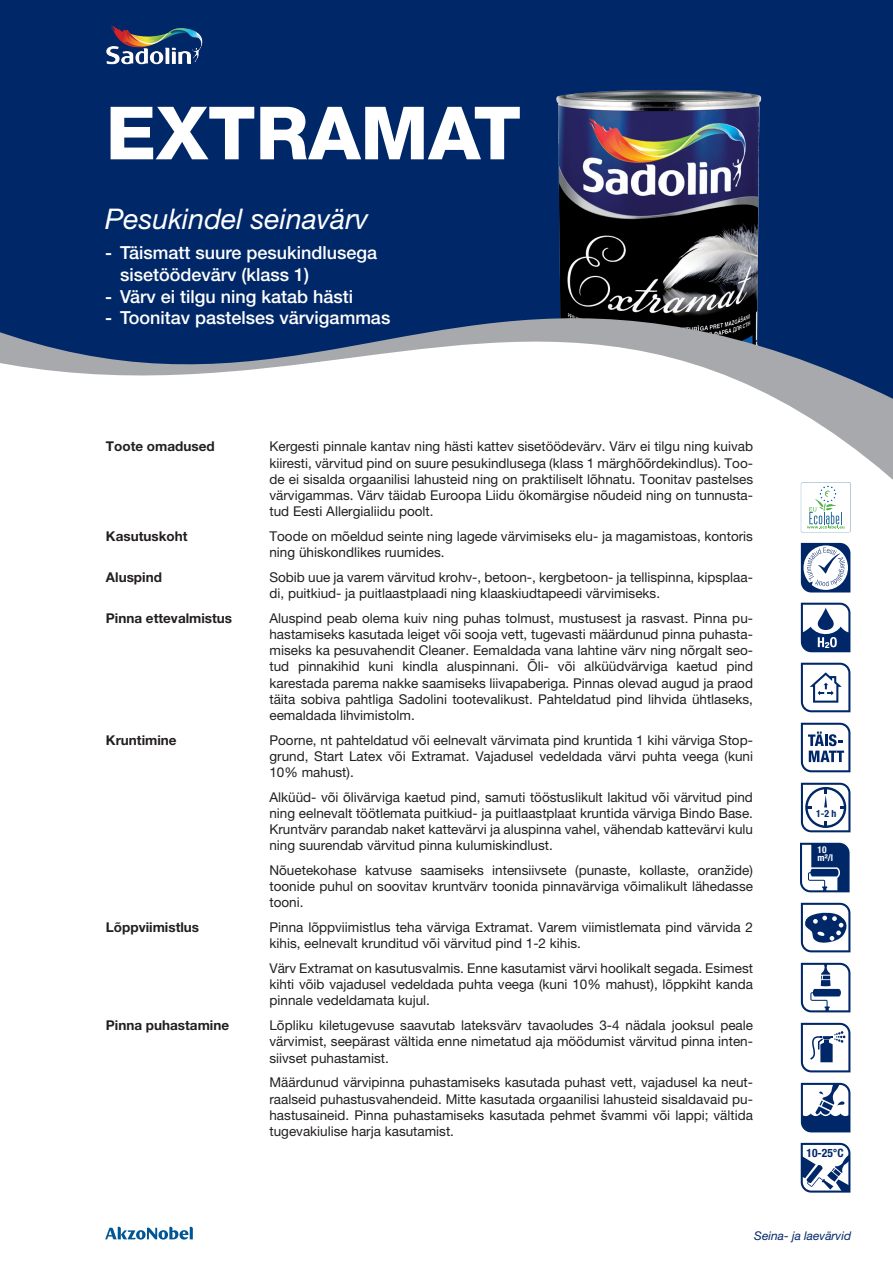
<style>
.page{position:relative;width:893px;height:1263px;background:#fff}
.page>*{position:absolute;margin:0;border:0;box-sizing:border-box;transform-origin:0 0}
.t1{font:800 73.5px "Helvetica Neue LT Pro";color:#fff}
.t2{font:italic 28.5px "Helvetica Neue LT Pro";color:#fff}
.t3{font:500 18px/21.6px "Helvetica Neue LT Pro";color:#fff}
.t4{font:13.5px/16.2px "Helvetica Neue LT Pro";color:#231f20;text-align:justify}
.t5{font:700 13.5px "Helvetica Neue LT Pro";color:#231f20}
.t6{font:italic 12px "Helvetica Neue LT Pro";color:#002868}
.t7{font:700 condensed 11.55px "Helvetica Neue LT Pro";color:#002868}
.t8{font:700 condensed 9.9px "Helvetica Neue LT Pro";color:#002868}
.t9{font:700 condensed 9.45px/8.2px "Helvetica Neue LT Pro";color:#fff}
</style>
<div class="page">
<svg style="left:105px;top:1227px;width:88px;height:12px"></svg>
<svg style="left:0;top:0;width:893px;height:504px;fill:#002868"></svg>
<svg style="left:801px;top:483px;width:49px;height:49px"></svg>
<svg style="left:801px;top:1083px;width:49px;height:49px"></svg>
<svg style="left:801px;top:1023px;width:49px;height:49px"></svg>
<svg style="left:801px;top:963px;width:49px;height:49px"></svg>
<svg style="left:801px;top:783px;width:49px;height:49px"></svg>
<svg style="left:800px;top:843px;width:50px;height:49px"></svg>
<svg style="left:801px;top:663px;width:49px;height:49px"></svg>
<svg style="left:801px;top:603px;width:49px;height:49px"></svg>
<svg style="left:801px;top:1143px;width:49px;height:49px"></svg>
<svg style="left:801px;top:903px;width:49px;height:49px"></svg>
<img style="left:106px;top:26px;width:98px;height:38px">
<svg style="left:801px;top:723px;width:49px;height:49px"></svg>
<svg style="left:801px;top:543px;width:49px;height:49px"></svg>
<h1 class="t1" style="left:106px;top:89px;width:417px">EXTRAMAT</h1>
<h2 class="t2" style="left:105px;top:202px;width:265px">Pesukindel seinavärv</h2>
<h3 class="t3" style="left:120px;top:242px;width:258px;text-indent:-15px">- Täismatt suure pesukindlusega sisetöödevärv (klass 1)</h3>
<h3 class="t3" style="left:105px;top:285px;width:250px">- Värv ei tilgu ning katab hästi</h3>
<h3 class="t3" style="left:105px;top:307px;width:287px">- Toonitav pastelses värvigammas</h3>
<p class="t5" style="left:106px;top:438px;width:110px">Toote omadused</p>
<p class="t4" style="left:269px;top:438px;width:485px">Kergesti pinnale kantav ning hästi kattev sisetöödevärv. Värv ei tilgu ning kuivab kiiresti, värvitud pind on suure pesukindlusega (klass 1 märghõõrdekindlus). Too&shy;de ei sisalda orgaanilisi lahusteid ning on praktiliselt lõhnatu. Toonitav pastelses värvigammas. Värv täidab Euroopa Liidu ökomärgise nõudeid ning on tunnusta&shy;tud Eesti Allergialiidu poolt.</p>
<p class="t5" style="left:106px;top:528px;width:83px">Kasutuskoht</p>
<p class="t4" style="left:269px;top:528px;width:485px">Toode on mõeldud seinte ning lagede värvimiseks elu- ja magamistoas, kontoris ning ühiskondlikes ruumides.</p>
<p class="t5" style="left:106px;top:569px;width:57px">Aluspind</p>
<p class="t4" style="left:269px;top:569px;width:485px">Sobib uue ja varem värvitud krohv-, betoon-, kergbetoon- ja tellispinna, kipsplaa&shy;di, puitkiud- ja puitlaastplaadi ning klaaskiudtapeedi värvimiseks.</p>
<p class="t5" style="left:106px;top:609px;width:128px">Pinna ettevalmistus</p>
<p class="t4" style="left:269px;top:610px;width:485px">Aluspind peab olema kuiv ning puhas tolmust, mustusest ja rasvast. Pinna pu&shy;hastamiseks kasutada leiget või sooja vett, tugevasti määrdunud pinna puhasta&shy;miseks ka pesuvahendit Cleaner. Eemaldada vana lahtine värv ning nõrgalt seo&shy;tud pinnakihid kuni kindla aluspinnani. Õli- või alküüdvärviga kaetud pind karestada parema nakke saamiseks liivapaberiga. Pinnas olevad augud ja praod täita sobiva pahtliga Sadolini tootevalikust. Pahteldatud pind lihvida ühtlaseks, eemaldada lihvimistolm.</p>
<p class="t5" style="left:106px;top:731px;width:72px">Kruntimine</p>
<p class="t4" style="left:269px;top:731px;width:485px">Poorne, nt pahteldatud või eelnevalt värvimata pind kruntida 1 kihi värviga Stop&shy;grund, Start Latex või Extramat. Vajadusel vedeldada värvi puhta veega (kuni 10% mahust).</p>
<p class="t4" style="left:269px;top:789px;width:485px">Alküüd- või õlivärviga kaetud pind, samuti tööstuslikult lakitud või värvitud pind ning eelnevalt töötlemata puitkiud- ja puitlaastplaat kruntida värviga Bindo Base.<br>Kruntvärv parandab naket kattevärvi ja aluspinna vahel, vähendab kattevärvi kulu ning suurendab värvitud pinna kulumiskindlust.</p>
<p class="t4" style="left:269px;top:862px;width:485px">Nõuetekohase katvuse saamiseks intensiivsete (punaste, kollaste, oranžide) toonide puhul on soovitav kruntvärv toonida pinnavärviga võimalikult lähedasse tooni.</p>
<p class="t5" style="left:106px;top:919px;width:95px">Lõppviimistlus</p>
<p class="t4" style="left:269px;top:919px;width:485px">Pinna lõppviimistlus teha värviga Extramat. Varem viimistlemata pind värvida 2 kihis, eelnevalt krunditud või värvitud pind 1-2 kihis.</p>
<p class="t4" style="left:269px;top:960px;width:485px">Värv Extramat on kasutusvalmis. Enne kasutamist värvi hoolikalt segada. Esimest kihti võib vajadusel vedeldada puhta veega (kuni 10% mahust), lõppkiht kanda pinnale vedeldamata kujul.</p>
<p class="t5" style="left:106px;top:1017px;width:125px">Pinna puhastamine</p>
<p class="t4" style="left:269px;top:1017px;width:485px">Lõpliku kiletugevuse saavutab lateksvärv tavaoludes 3-4 nädala jooksul peale värvimist, seepärast vältida enne nimetatud aja möödumist värvitud pinna inten&shy;siivset puhastamist.</p>
<p class="t4" style="left:269px;top:1074px;width:485px">Määrdunud värvipinna puhastamiseks kasutada puhast vett, vajadusel ka neut&shy;raalseid puhastusvahendeid. Mitte kasutada orgaanilisi lahusteid sisaldavaid pu&shy;hastusaineid. Pinna puhastamiseks kasutada pehmet švammi või lappi; vältida tugevakiulise harja kasutamist.</p>
<p class="t8" style="left:816px;top:807px;width:22px">1-2 h</p>
<p class="t9" style="left:818px;top:845px;width:17px">10 m²/l</p>
<p class="t7" style="left:806px;top:1145px;width:39px">10-25°C</p>
<p class="t6" style="left:754px;top:1228px;width:98px">Seina- ja laevärvid</p>
</div>
